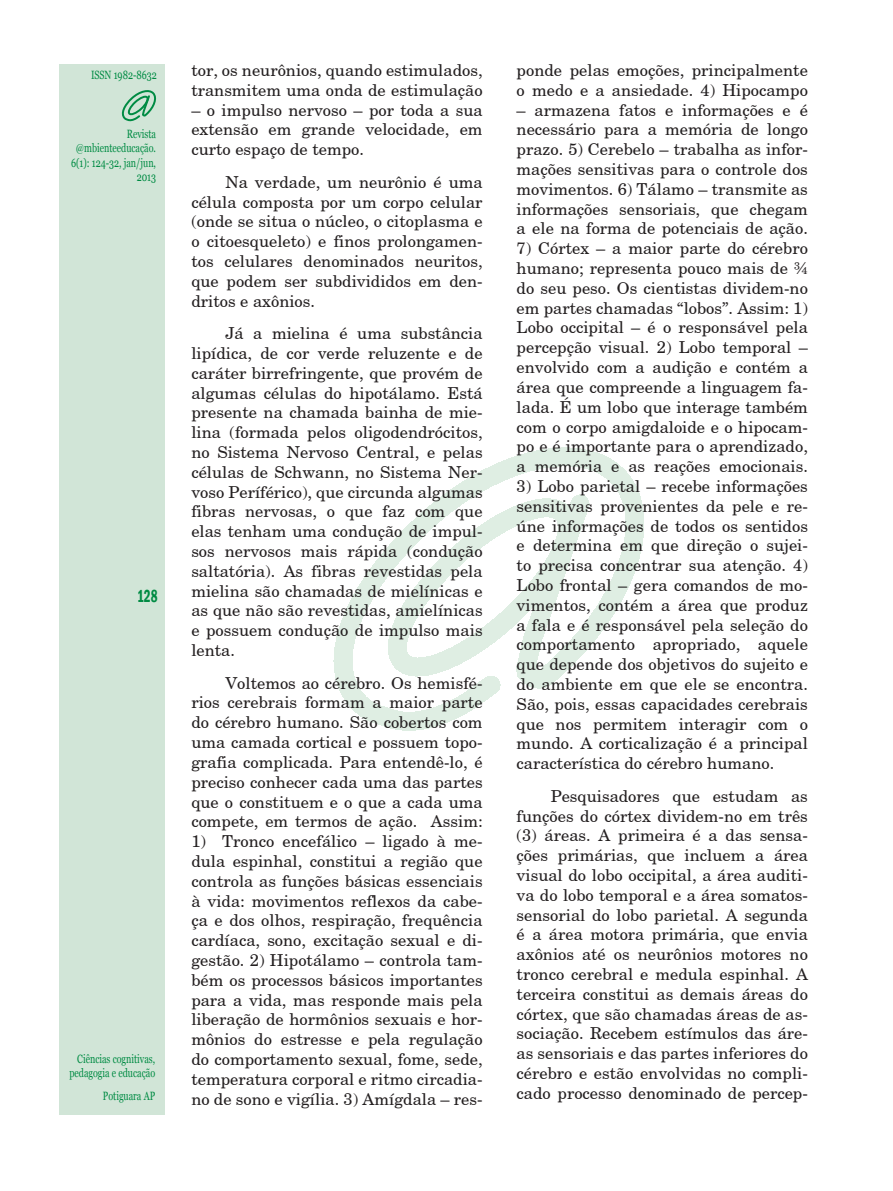
<style>
.page{position:relative;width:893px;height:1191px;background:#fff}
.page>*{position:absolute;margin:0;border:0;box-sizing:border-box;transform-origin:0 0}
.t1{font:600 condensed 18px "Franklin Gothic";color:#008b43;scale:.75 1}
.texto_miolo_01{font:16.5px/19.8px "New Century Schoolbook";color:#231f20;text-align:justify}
.t2{font:12px/14.4px "Georgia";color:#008b43;text-align:right;scale:.75 1}
</style>
<div class="page">
<div style="left:60px;top:64px;width:105px;height:1050px;background:#d1e5d7"></div>
<svg style="left:333px;top:447px;width:311px;height:284px"></svg>
<svg style="left:121px;top:90px;width:35px;height:32px"></svg>
<p class="t2" style="left:91px;top:68px;width:89px">ISSN 1982-8632</p>
<p class="t2" style="left:71px;top:127px;width:115px">Revista @mbienteeducação.<br>6(1): 124-32, jan/jun,<br>2013</p>
<p class="t1" style="left:137px;top:583px;width:29px">128</p>
<p class="t2" style="left:69px;top:1052px;width:116px">Ciências cognitivas, pedagogia e educação</p>
<p class="t2" style="left:103px;top:1089px;width:71px">Potiguara AP</p>
<p class="texto_miolo_01" style="left:191px;top:60px;width:293px">tor, os neurônios, quando estimulados, transmitem uma onda de estimulação</p>
<p class="texto_miolo_01" style="left:191px;top:99px;width:293px">– o impulso nervoso – por toda a sua extensão em grande velocidade, em curto espaço de tempo.</p>
<p class="texto_miolo_01" style="left:191px;top:171px;width:293px;text-indent:34px">Na verdade, um neurônio é uma célula composta por um corpo celular (onde se situa o núcleo, o citoplasma e o citoesqueleto) e finos prolongamen&shy;tos celulares denominados neuritos, que podem ser subdivididos em den&shy;dritos e axônios.</p>
<p class="texto_miolo_01" style="left:191px;top:323px;width:293px;text-indent:34px">Já a mielina é uma substância lipídica, de cor verde reluzente e de caráter birrefringente, que provém de algumas células do hipotálamo. Está presente na chamada bainha de mie&shy;lina (formada pelos oligodendrócitos, no Sistema Nervoso Central, e pelas células de Schwann, no Sistema Ner&shy;voso Períférico), que circunda algumas fibras nervosas, o que faz com que elas tenham uma condução de impul&shy;sos nervosos mais rápida (condução saltatória). As fibras revestidas pela mielina são chamadas de mielínicas e as que não são revestidas, amielínicas e possuem condução de impulso mais lenta.</p>
<p class="texto_miolo_01" style="left:191px;top:672px;width:293px;text-indent:34px">Voltemos ao cérebro. Os hemisfé&shy;rios cerebrais formam a maior parte do cérebro humano. São cobertos com uma camada cortical e possuem topo&shy;grafia complicada. Para entendê-lo, é preciso conhecer cada uma das partes que o constituem e o que a cada uma compete, em termos de ação. Assim:</p>
<p class="texto_miolo_01" style="left:191px;top:831px;width:293px">1) Tronco encefálico – ligado à me&shy;dula espinhal, constitui a região que controla as funções básicas essenciais à vida: movimentos reflexos da cabe&shy;ça e dos olhos, respiração, frequência cardíaca, sono, excitação sexual e di&shy;gestão. 2) Hipotálamo – controla tam&shy;bém os processos básicos importantes para a vida, mas responde mais pela liberação de hormônios sexuais e hor&shy;mônios do estresse e pela regulação do comportamento sexual, fome, sede, temperatura corporal e ritmo circadia&shy;no de sono e vigília. 3) Amígdala – res-</p>
<p class="texto_miolo_01" style="left:517px;top:60px;width:293px">ponde pelas emoções, principalmente o medo e a ansiedade. 4) Hipocampo</p>
<p class="texto_miolo_01" style="left:517px;top:99px;width:293px">– armazena fatos e informações e é necessário para a memória de longo prazo. 5) Cerebelo – trabalha as infor&shy;mações sensitivas para o controle dos movimentos. 6) Tálamo – transmite as informações sensoriais, que chegam a ele na forma de potenciais de ação.</p>
<p class="texto_miolo_01" style="left:517px;top:238px;width:293px">7) Córtex – a maior parte do cérebro humano; representa pouco mais de ¾ do seu peso. Os cientistas dividem-no em partes chamadas “lobos”. Assim: 1)<br>Lobo occipital – é o responsável pela percepção visual. 2) Lobo temporal – envolvido com a audição e contém a área que compreende a linguagem fa&shy;lada. É um lobo que interage também com o corpo amigdaloide e o hipocam&shy;po e é importante para o aprendizado, a memória e as reações emocionais.</p>
<p class="texto_miolo_01" style="left:517px;top:476px;width:293px">3) Lobo parietal – recebe informações sensitivas provenientes da pele e re&shy;úne informações de todos os sentidos e determina em que direção o sujei&shy;to precisa concentrar sua atenção. 4)<br>Lobo frontal – gera comandos de mo&shy;vimentos, contém a área que produz a fala e é responsável pela seleção do comportamento apropriado, aquele que depende dos objetivos do sujeito e do ambiente em que ele se encontra.<br>São, pois, essas capacidades cerebrais que nos permitem interagir com o mundo. A corticalização é a principal característica do cérebro humano.</p>
<p class="texto_miolo_01" style="left:517px;top:785px;width:293px;text-indent:34px">Pesquisadores que estudam as funções do córtex dividem-no em três (3) áreas. A primeira é a das sensa&shy;ções primárias, que incluem a área visual do lobo occipital, a área auditi&shy;va do lobo temporal e a área somatos&shy;sensorial do lobo parietal. A segunda é a área motora primária, que envia axônios até os neurônios motores no tronco cerebral e medula espinhal. A terceira constitui as demais áreas do córtex, que são chamadas áreas de as&shy;sociação. Recebem estímulos das áre&shy;as sensoriais e das partes inferiores do cérebro e estão envolvidas no compli&shy;cado processo denominado de percep-</p>
</div>
